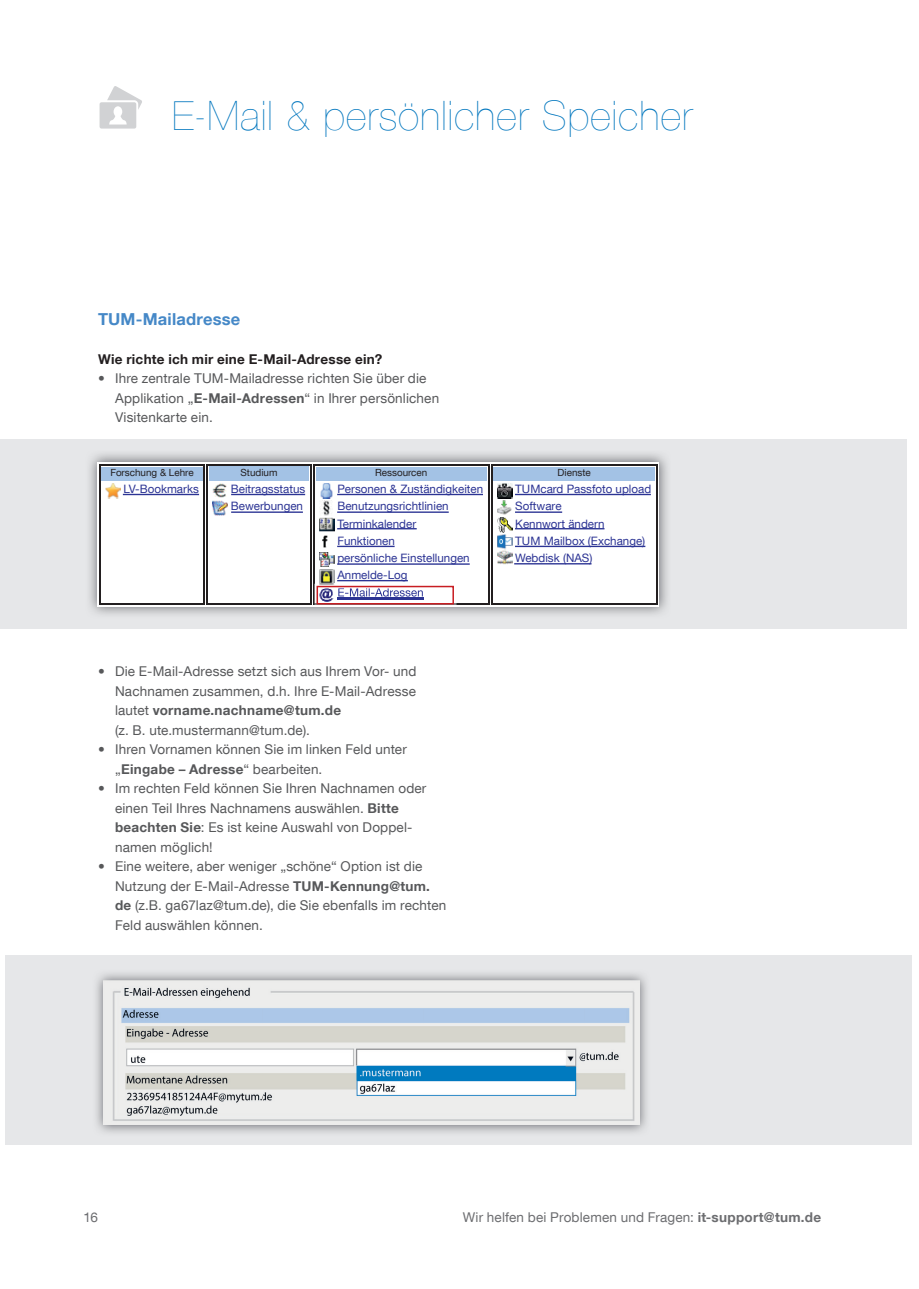
<style>
.page{position:relative;width:919px;height:1289px;background:#fff}
.page>*{position:absolute;margin:0;border:0;box-sizing:border-box;transform-origin:0 0}
.t1{font:200 40.5px "Helvetica Neue";letter-spacing:.025em;color:#0076be}
.t2{font:700 16.5px "TUM Neue Helvetica";letter-spacing:.01em;color:#4588c7}
.t3{font:13.5px/19.5px "TUM Neue Helvetica";letter-spacing:.01em;color:#57585a}
.t4{font:13.5px "TUM Neue Helvetica";letter-spacing:.01em;color:#6c6d70}
.t5{font:700 13.5px "TUM Neue Helvetica";letter-spacing:.02em;color:#231f20}
.t6{font:11.55px/17.2px "TUM Neue Helvetica";color:#2c3494}
.t7{font:9.9px "TUM Neue Helvetica";color:#231f20}
.s1{font-weight:700}
</style>
<div class="page">
<svg style="left:99px;top:86px;width:43px;height:43px"></svg>
<div style="left:0;top:439px;width:906px;height:190px;background:#e6e7e9"></div>
<img style="left:89px;top:453px;width:579px;height:162px">
<div style="left:97px;top:462px;width:562px;height:144px;background:#fff"></div>
<hr style="left:99px;top:464px;width:105px;height:1px;background:#231f20">
<hr style="left:204px;top:464px;width:1px;height:139px;background:#231f20">
<hr style="left:100px;top:603px;width:105px;height:2px;background:#231f20">
<hr style="left:99px;top:465px;width:1px;height:140px;background:#231f20">
<div style="left:102px;top:467px;width:100px;height:14px;background:#a3c2e5"></div>
<hr style="left:206px;top:464px;width:104px;height:1px;background:#231f20">
<hr style="left:310px;top:464px;width:1px;height:139px;background:#231f20">
<hr style="left:208px;top:603px;width:103px;height:2px;background:#231f20">
<hr style="left:206px;top:465px;width:2px;height:140px;background:#231f20">
<div style="left:209px;top:467px;width:100px;height:14px;background:#a3c2e5"></div>
<hr style="left:313px;top:464px;width:175px;height:1px;background:#231f20">
<hr style="left:488px;top:464px;width:1px;height:139px;background:#231f20">
<hr style="left:314px;top:603px;width:175px;height:2px;background:#231f20">
<hr style="left:313px;top:465px;width:1px;height:140px;background:#231f20">
<div style="left:316px;top:467px;width:170px;height:14px;background:#a3c2e5"></div>
<hr style="left:491px;top:464px;width:165px;height:1px;background:#231f20">
<hr style="left:656px;top:464px;width:1px;height:139px;background:#231f20">
<hr style="left:492px;top:603px;width:165px;height:2px;background:#231f20">
<hr style="left:491px;top:465px;width:1px;height:140px;background:#231f20">
<div style="left:493px;top:467px;width:161px;height:14px;background:#a3c2e5"></div>
<img style="left:105px;top:483px;width:15px;height:15px">
<img style="left:212px;top:483px;width:15px;height:15px">
<img style="left:212px;top:500px;width:15px;height:15px">
<img style="left:320px;top:483px;width:13px;height:15px">
<img style="left:322px;top:500px;width:10px;height:15px">
<img style="left:319px;top:517px;width:15px;height:15px">
<img style="left:322px;top:535px;width:6px;height:13px">
<img style="left:319px;top:552px;width:15px;height:15px">
<img style="left:319px;top:569px;width:15px;height:14px">
<img style="left:497px;top:483px;width:15px;height:15px">
<img style="left:497px;top:517px;width:15px;height:15px">
<img style="left:497px;top:534px;width:15px;height:30px">
<hr style="left:123px;top:494px;width:76px;height:1px;background:#2c3494">
<hr style="left:231px;top:494px;width:74px;height:1px;background:#2c3494">
<hr style="left:231px;top:511px;width:72px;height:2px;background:#2c3494">
<hr style="left:337px;top:494px;width:146px;height:1px;background:#2c3494">
<hr style="left:337px;top:511px;width:111px;height:2px;background:#2c3494">
<hr style="left:337px;top:528px;width:79px;height:1px;background:#2c3494">
<hr style="left:337px;top:545px;width:57px;height:2px;background:#2c3494">
<hr style="left:337px;top:563px;width:132px;height:1px;background:#2c3494">
<hr style="left:337px;top:580px;width:71px;height:1px;background:#2c3494">
<hr style="left:515px;top:494px;width:135px;height:1px;background:#2c3494">
<hr style="left:515px;top:511px;width:47px;height:2px;background:#2c3494">
<hr style="left:515px;top:528px;width:89px;height:1px;background:#2c3494">
<hr style="left:515px;top:545px;width:130px;height:2px;background:#2c3494">
<hr style="left:514px;top:563px;width:77px;height:1px;background:#2c3494">
<div style="left:101px;top:466px;width:101px;height:14px;background:#a3c2e5"></div>
<div style="left:209px;top:466px;width:99px;height:14px;background:#a3c2e5"></div>
<div style="left:316px;top:466px;width:170px;height:14px;background:#a3c2e5"></div>
<div style="left:493px;top:466px;width:161px;height:14px;background:#a3c2e5"></div>
<img style="left:497px;top:500px;width:14px;height:15px">
<div style="left:5px;top:954px;width:906px;height:190px;background:#e6e7e9"></div>
<img style="left:96px;top:973px;width:551px;height:160px">
<img style="left:103px;top:980px;width:536px;height:144px">
<img style="left:314px;top:583px;width:1px;height:20px">
<svg style="left:316px;top:583px;width:138px;height:22px"></svg>
<h1 class="t1" style="left:172px;top:84px;width:522px">E-Mail &amp; persönlicher Speicher</h1>
<p class="t2" style="left:98px;top:308px;width:144px">TUM-Mailadresse</p>
<p class="t5" style="left:98px;top:350px;width:285px">Wie richte ich mir eine E-Mail-Adresse ein?</p>
<p class="t3" style="left:115px;top:368px;width:325px;text-indent:-17px">• Ihre zentrale TUM-Mailadresse richten Sie über die<br>Applikation „<span class="s1">E-Mail-Adressen</span>“ in Ihrer persönlichen<br>Visitenkarte ein.</p>
<p class="t7" style="left:110px;top:466px;width:85px">Forschung &amp; Lehre</p>
<p class="t7" style="left:240px;top:466px;width:38px">Studium</p>
<p class="t7" style="left:375px;top:466px;width:54px">Ressourcen</p>
<p class="t7" style="left:557px;top:466px;width:35px">Dienste</p>
<p class="t6" style="left:123px;top:480px;width:77px">LV-Bookmarks</p>
<p class="t6" style="left:231px;top:480px;width:76px">Beitragsstatus<br>Bewerbungen</p>
<p class="t6" style="left:337px;top:480px;width:147px">Personen &amp; Zuständigkeiten<br>Benutzungsrichtlinien<br>Terminkalender<br>Funktionen<br>persönliche Einstellungen<br>Anmelde-Log</p>
<p class="t6" style="left:515px;top:480px;width:137px">TUMcard Passfoto upload<br>Software<br>Kennwort ändern<br>TUM Mailbox (Exchange)<br>Webdisk (NAS)</p>
<p class="t3" style="left:115px;top:661px;width:303px;text-indent:-17px">• Die E-Mail-Adresse setzt sich aus Ihrem Vor- und Nachnamen zusammen, d.h. Ihre E-Mail-Adresse lautet <span class="s1">vorname.nachname@tum.de<br></span>(z. B. ute.mustermann@tum.de).</p>
<p class="t3" style="left:115px;top:739px;width:293px;text-indent:-17px">• Ihren Vornamen können Sie im linken Feld unter „<span class="s1">Eingabe – Adresse</span>“ bearbeiten.</p>
<p class="t3" style="left:115px;top:778px;width:313px;text-indent:-17px">• Im rechten Feld können Sie Ihren Nachnamen oder einen Teil Ihres Nachnamens auswählen. <span class="s1">Bitte beachten Sie</span>: Es ist keine Auswahl von Doppel&shy;namen möglich!</p>
<p class="t3" style="left:115px;top:856px;width:333px;text-indent:-17px">• Eine weitere, aber weniger „schöne“ Option ist die Nutzung der E-Mail-Adresse <span class="s1">TUM-Kennung@tum. de</span> (z.B. ga67laz@tum.de), die Sie ebenfalls im rechten Feld auswählen können.</p>
<p class="t4" style="left:83px;top:1209px;width:16px">16</p>
<p class="t4" style="left:463px;top:1209px;width:360px">Wir helfen bei Problemen und Fragen: <span class="s1">it-support@tum.de</span></p>
</div>
